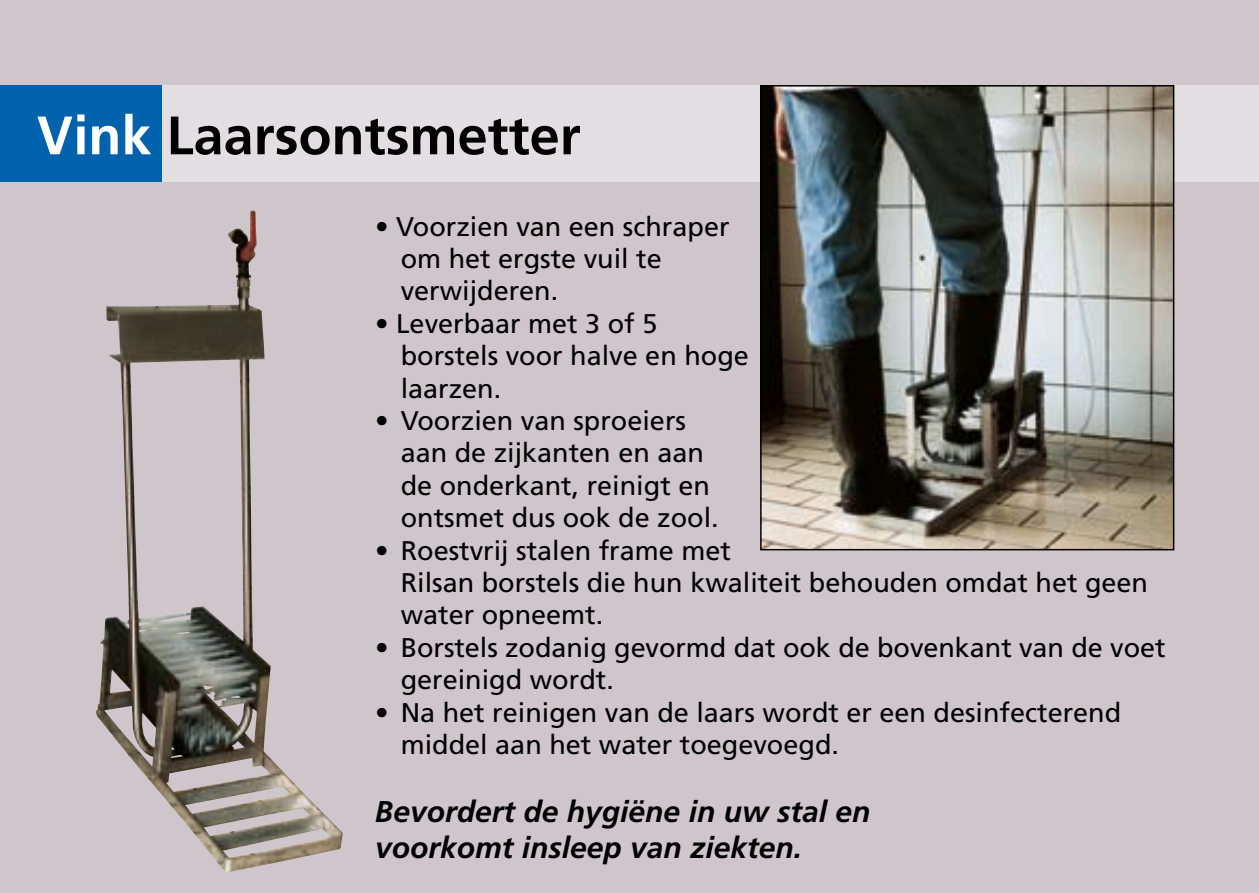
<style>
.page{position:relative;width:1259px;height:893px;background:#cec6cb}
.page>*{position:absolute;margin:0;border:0;box-sizing:border-box;transform-origin:0 0}
.t1{font:700 54px "Frutiger";color:#000}
.t2{font:italic 700 30px/36px "Frutiger";color:#000}
.t3{font:27px/32.4px "Frutiger";color:#000}
.s1{color:#fff}
</style>
<div class="page">
<div style="left:0;top:85px;width:1259px;height:96px;background:#e3dee1"></div>
<div style="left:0;top:85px;width:162px;height:96px;background:#0061ad"></div>
<img style="left:96px;top:210px;width:247px;height:662px">
<img style="left:763px;top:88px;width:408px;height:459px">
<div style="left:760px;top:85px;width:414px;height:465px;border:2px solid #000"></div>
<h1 class="t1" style="left:37px;top:104px;width:545px"><span class="s1">Vink</span> Laarsontsmetter</h1>
<p class="t3" style="left:401px;top:210px;width:330px;text-indent:-26px">• Voorzien van een schraper om het ergste vuil te verwijderen.</p>
<p class="t3" style="left:401px;top:307px;width:350px;text-indent:-26px">• Leverbaar met 3 of 5 borstels voor halve en hoge laarzen.</p>
<p class="t3" style="left:401px;top:404px;width:320px;text-indent:-26px">• Voorzien van sproeiers aan de zijkanten en aan de onderkant, reinigt en ontsmet dus ook de zool.</p>
<p class="t3" style="left:401px;top:534px;width:749px;text-indent:-26px">• Roestvrij stalen frame met<br>Rilsan borstels die hun kwaliteit behouden omdat het geen water opneemt.</p>
<p class="t3" style="left:401px;top:631px;width:766px;text-indent:-26px">• Borstels zodanig gevormd dat ook de bovenkant van de voet gereinigd wordt.</p>
<p class="t3" style="left:401px;top:696px;width:722px;text-indent:-26px">• Na het reinigen van de laars wordt er een desinfecterend middel aan het water toegevoegd.</p>
<p class="t2" style="left:375px;top:794px;width:497px">Bevordert de hygiëne in uw stal en voorkomt insleep van ziekten.</p>
</div>
